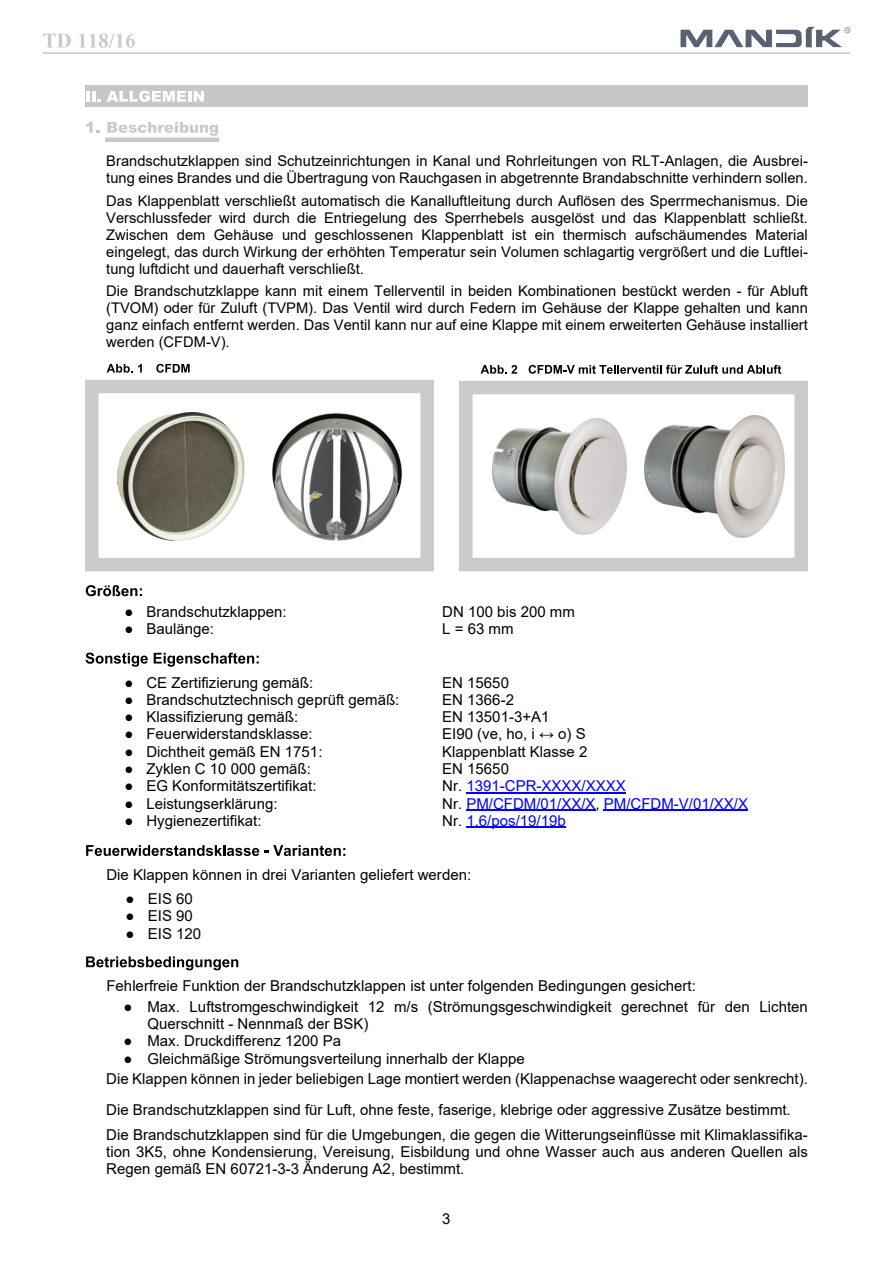
<style>
.page{position:relative;width:893px;height:1263px;background:#fff}
.page>*{position:absolute;margin:0;border:0;box-sizing:border-box;transform-origin:0 0}
.t1{font:15px/17.2px "Arial";color:#000}
.t2{font:15px "Arial";color:#00f}
.t3{font:14.7px/16.8px "Arial";color:#000;text-align:justify}
.s1{font-family:"Times New Roman"}
.s2{color:#000}
</style>
<div class="page">
<svg style="left:43px;top:34px;width:28px;height:14px"></svg>
<svg style="left:79px;top:33px;width:56px;height:15px"></svg>
<hr style="left:43px;top:52px;width:807px;height:2px;background:#cbcbcb">
<svg style="left:680px;top:27px;width:170px;height:20px"></svg>
<div style="left:85px;top:85px;width:723px;height:21px;background:#c7c7c7"></div>
<hr style="left:86px;top:91px;width:4px;height:11px;background:#fefefe">
<svg style="left:92px;top:91px;width:9px;height:11px"></svg>
<svg style="left:107px;top:91px;width:97px;height:11px"></svg>
<svg style="left:86px;top:122px;width:13px;height:11px"></svg>
<svg style="left:107px;top:122px;width:111px;height:14px"></svg>
<hr style="left:105px;top:138px;width:114px;height:4px;background:#c7c7c7">
<svg style="left:86px;top:653px;width:62px;height:14px"></svg>
<svg style="left:154px;top:653px;width:105px;height:14px"></svg>
<hr style="left:466px;top:792px;width:160px;height:1px;background:#00f">
<hr style="left:466px;top:810px;width:130px;height:1px;background:#00f">
<hr style="left:604px;top:810px;width:144px;height:1px;background:#00f">
<hr style="left:466px;top:827px;width:100px;height:1px;background:#00f">
<svg style="left:86px;top:585px;width:56px;height:11px"></svg>
<svg style="left:86px;top:845px;width:173px;height:11px"></svg>
<svg style="left:265px;top:845px;width:80px;height:11px"></svg>
<svg style="left:86px;top:956px;width:152px;height:14px"></svg>
<svg style="left:481px;top:365px;width:36px;height:9px"></svg>
<svg style="left:529px;top:365px;width:252px;height:9px"></svg>
<div style="left:459px;top:381px;width:349px;height:190px;border:14px solid #cbcbcb"></div>
<img style="left:117px;top:413px;width:128px;height:127px">
<svg style="left:107px;top:364px;width:35px;height:9px"></svg>
<svg style="left:156px;top:364px;width:34px;height:9px"></svg>
<div style="left:85px;top:380px;width:349px;height:191px;border:14px solid #cbcbcb"></div>
<img style="left:492px;top:418px;width:135px;height:116px">
<img style="left:645px;top:416px;width:139px;height:121px">
<img style="left:273px;top:413px;width:128px;height:127px">
<p class="t3" style="left:106px;top:154px;width:703px">Brandschutzklappen sind Schutzeinrichtungen in Kanal und Rohrleitungen von RLT-Anlagen, die Ausbrei&shy;tung eines Brandes und die Übertragung von Rauchgasen in abgetrennte Brandabschnitte verhindern sollen.</p>
<p class="t3" style="left:106px;top:194px;width:703px">Das Klappenblatt verschließt automatisch die Kanalluftleitung durch Auflösen des Sperrmechanismus. Die Verschlussfeder wird durch die Entriegelung des Sperrhebels ausgelöst und das Klappenblatt schließt.<br>Zwischen dem Gehäuse und geschlossenen Klappenblatt ist ein thermisch aufschäumendes Material eingelegt, das durch Wirkung der erhöhten Temperatur sein Volumen schlagartig vergrößert und die Luftlei&shy;tung luftdicht und dauerhaft verschließt.</p>
<p class="t3" style="left:106px;top:284px;width:703px">Die Brandschutzklappe kann mit einem Tellerventil in beiden Kombinationen bestückt werden - für Abluft (TVOM) oder für Zuluft (TVPM). Das Ventil wird durch Federn im Gehäuse der Klappe gehalten und kann ganz einfach entfernt werden. Das Ventil kann nur auf eine Klappe mit einem erweiterten Gehäuse installiert werden (CFDM-V).</p>
<p class="t1" style="left:125px;top:604px;width:164px"><span class="s1">●</span> Brandschutzklappen:</p>
<p class="t1" style="left:442px;top:604px;width:134px">DN 100 bis 200 mm</p>
<p class="t1" style="left:125px;top:621px;width:91px"><span class="s1">●</span> Baulänge:</p>
<p class="t1" style="left:442px;top:621px;width:73px">L = 63 mm</p>
<p class="t1" style="left:125px;top:675px;width:190px"><span class="s1">●</span> CE Zertifizierung gemäß:</p>
<p class="t1" style="left:442px;top:675px;width:68px">EN 15650</p>
<p class="t1" style="left:125px;top:692px;width:276px"><span class="s1">●</span> Brandschutztechnisch geprüft gemäß:</p>
<p class="t1" style="left:442px;top:692px;width:73px">EN 1366-2</p>
<p class="t1" style="left:125px;top:710px;width:175px"><span class="s1">●</span> Klassifizierung gemäß:</p>
<p class="t1" style="left:442px;top:710px;width:109px">EN 13501-3+A1</p>
<p class="t1" style="left:125px;top:727px;width:190px"><span class="s1">●</span> Feuerwiderstandsklasse:</p>
<p class="t1" style="left:442px;top:727px;width:145px">EI90 (ve, ho, i ↔ o) S</p>
<p class="t1" style="left:125px;top:744px;width:199px"><span class="s1">●</span> Dichtheit gemäß EN 1751:</p>
<p class="t1" style="left:442px;top:744px;width:147px">Klappenblatt Klasse 2</p>
<p class="t1" style="left:125px;top:761px;width:188px"><span class="s1">●</span> Zyklen C 10 000 gemäß:</p>
<p class="t1" style="left:442px;top:761px;width:68px">EN 15650</p>
<p class="t1" style="left:125px;top:779px;width:193px"><span class="s1">●</span> EG Konformitätszertifikat:</p>
<p class="t2" style="left:442px;top:780px;width:185px"><span class="s2">Nr.</span> 1391-CPR-XXXX/XXXX</p>
<p class="t1" style="left:125px;top:796px;width:154px"><span class="s1">●</span> Leistungserklärung:</p>
<p class="t2" style="left:442px;top:798px;width:307px"><span class="s2">Nr.</span> PM/CFDM/01/XX/X<span class="s2">,</span> PM/CFDM-V/01/XX/X</p>
<p class="t1" style="left:125px;top:813px;width:138px"><span class="s1">●</span> Hygienezertifikat:</p>
<p class="t2" style="left:442px;top:815px;width:125px"><span class="s2">Nr.</span> 1.6/pos/19/19b</p>
<p class="t1" style="left:106px;top:867px;width:366px">Die Klappen können in drei Varianten geliefert werden:</p>
<p class="t1" style="left:125px;top:891px;width:69px"><span class="s1">●</span> EIS 60</p>
<p class="t1" style="left:125px;top:909px;width:69px"><span class="s1">●</span> EIS 90</p>
<p class="t1" style="left:125px;top:926px;width:77px"><span class="s1">●</span> EIS 120</p>
<p class="t1" style="left:106px;top:979px;width:591px">Fehlerfreie Funktion der Brandschutzklappen ist unter folgenden Bedingungen gesichert:</p>
<p class="t1" style="left:147px;top:999px;width:662px;text-indent:-24px"><span class="s1">●</span> Max. Luftstromgeschwindigkeit 12 m/s (Strömungsgeschwindigkeit gerechnet für den Lichten<br>Querschnitt - Nennmaß der BSK)</p>
<p class="t1" style="left:124px;top:1034px;width:219px"><span class="s1">●</span> Max. Druckdifferenz 1200 Pa</p>
<p class="t1" style="left:106px;top:1049px;width:703px;line-height:20.7px;text-indent:17px"><span class="s1">●</span> Gleichmäßige Strömungsverteilung innerhalb der Klappe<br>Die Klappen können in jeder beliebigen Lage montiert werden (Klappenachse waagerecht oder senkrecht).</p>
<p class="t1" style="left:106px;top:1099px;width:703px;line-height:24.2px">Die Brandschutzklappen sind für Luft, ohne feste, faserige, klebrige oder aggressive Zusätze bestimmt.<br>Die Brandschutzklappen sind für die Umgebungen, die gegen die Witterungseinflüsse mit Klimaklassifika-</p>
<p class="t1" style="left:106px;top:1144px;width:703px">tion 3K5, ohne Kondensierung, Vereisung, Eisbildung und ohne Wasser auch aus anderen Quellen als<br>Regen gemäß EN 60721-3-3 Änderung A2, bestimmt.</p>
<p class="t1" style="left:442px;top:1211px;width:10px">3</p>
</div>
